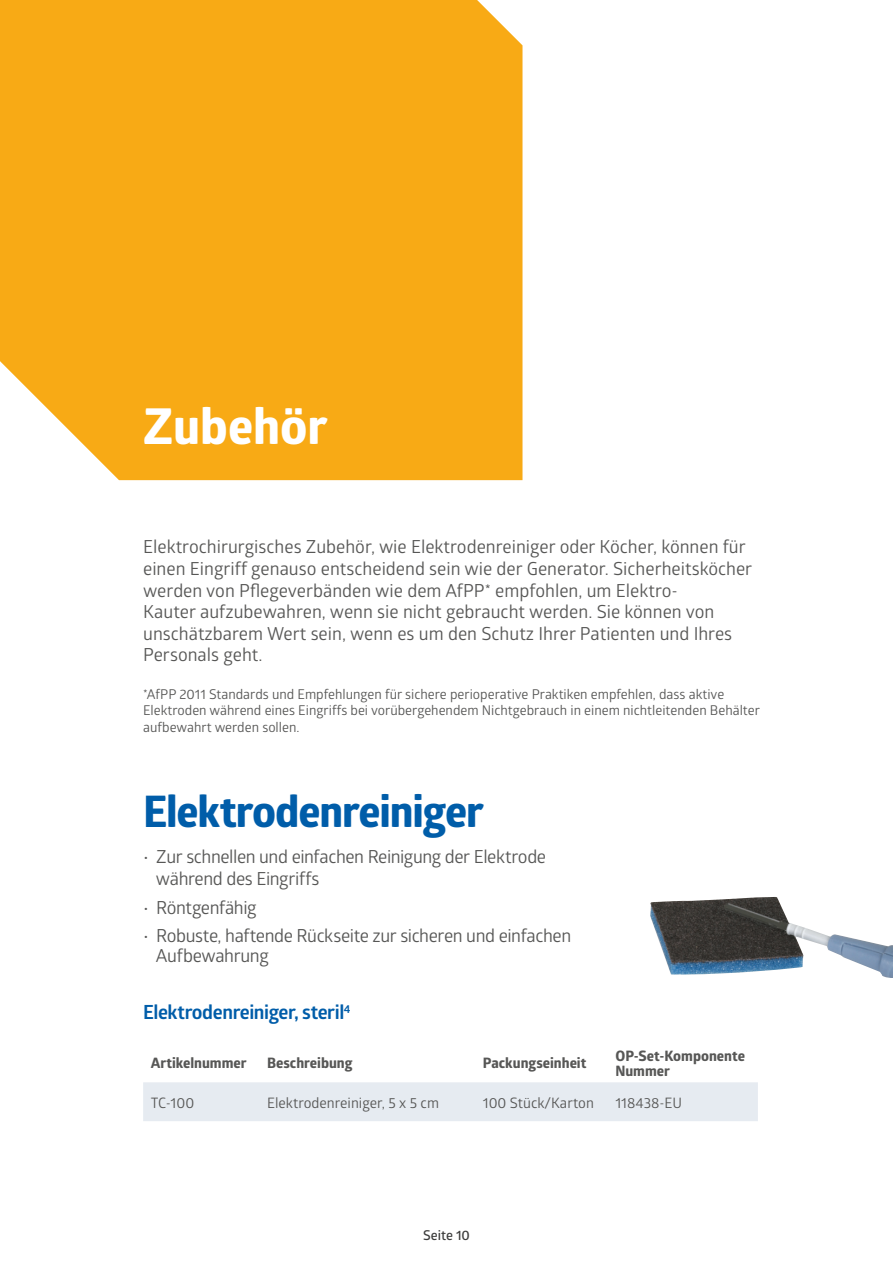
<style>
.page{position:relative;width:893px;height:1263px;background:#fff}
.page>*{position:absolute;margin:0;border:0;box-sizing:border-box;transform-origin:0 0}
.t1{font:700 49.5px "Globerx";color:#fff}
.C_Large{font:700 43.5px "Globerx";letter-spacing:-.025em;color:#005da9}
.C_Large-2{font:700 19.5px "Glober";letter-spacing:-.02em;color:#005da9}
.t2{font:18px/21.6px "Glober";color:#575756}
.t3{font:18px/22.5px "Glober";letter-spacing:-.025em;color:#575756}
.Table_Heads{font:700 14.4px/15px "Globerx";color:#575756}
.t4{font:14.4px "Glober";color:#575756}
.t5{font:13.5px/16.2px "Glober";color:#575756}
.t6{font:600 13.5px "Glober";color:#3d3d3c}
</style>
<div class="page">
<div style="left:0;top:0;width:522px;height:480px;background:#f8aa15"></div>
<div style="left:143px;top:1082px;width:615px;height:39px;background:#e6ebf1"></div>
<img style="left:650px;top:897px;width:243px;height:81px">
<p class="t1" style="left:143px;top:391px;width:186px">Zubehör</p>
<p class="t2" style="left:143px;top:535px;width:611px">Elektrochirurgisches Zubehör, wie Elektrodenreiniger oder Köcher, können für einen Eingriff genauso entscheidend sein wie der Generator. Sicherheitsköcher werden von Pflegeverbänden wie dem AfPP* empfohlen, um Elektro-<br>Kauter aufzubewahren, wenn sie nicht gebraucht werden. Sie können von unschätzbarem Wert sein, wenn es um den Schutz Ihrer Patienten und Ihres Personals geht.</p>
<p class="t5" style="left:143px;top:686px;width:618px">*AfPP 2011 Standards und Empfehlungen für sichere perioperative Praktiken empfehlen, dass aktive<br>Elektroden während eines Eingriffs bei vorübergehendem Nichtgebrauch in einem nichtleitenden Behälter aufbewahrt werden sollen.</p>
<p class="C_Large" style="left:143px;top:780px;width:342px">Elektrodenreiniger</p>
<p class="t3" style="left:156px;top:844px;width:392px;text-indent:-13px">• Zur schnellen und einfachen Reinigung der Elektrode während des Eingriffs</p>
<p class="t3" style="left:143px;top:895px;width:115px">• Röntgenfähig</p>
<p class="t3" style="left:156px;top:925px;width:417px;line-height:19.5px;text-indent:-13px">• Robuste, haftende Rückseite zur sicheren und einfachen<br>Aufbewahrung</p>
<p class="C_Large-2" style="left:143px;top:998px;width:209px">Elektrodenreiniger, steril<sup>4</sup></p>
<p class="Table_Heads" style="left:151px;top:1055px;width:97px">Artikelnummer</p>
<p class="Table_Heads" style="left:267px;top:1055px;width:87px">Beschreibung</p>
<p class="Table_Heads" style="left:483px;top:1055px;width:105px">Packungseinheit</p>
<p class="Table_Heads" style="left:615px;top:1048px;width:131px">OP-Set-Komponente<br>Nummer</p>
<p class="t4" style="left:151px;top:1093px;width:45px">TC-100</p>
<p class="t4" style="left:267px;top:1093px;width:173px">Elektrodenreiniger, 5 x 5 cm</p>
<p class="t4" style="left:483px;top:1093px;width:113px">100 Stück/Karton</p>
<p class="t4" style="left:615px;top:1093px;width:68px">118438-EU</p>
<p class="t6" style="left:423px;top:1226px;width:48px">Seite 10</p>
</div>
